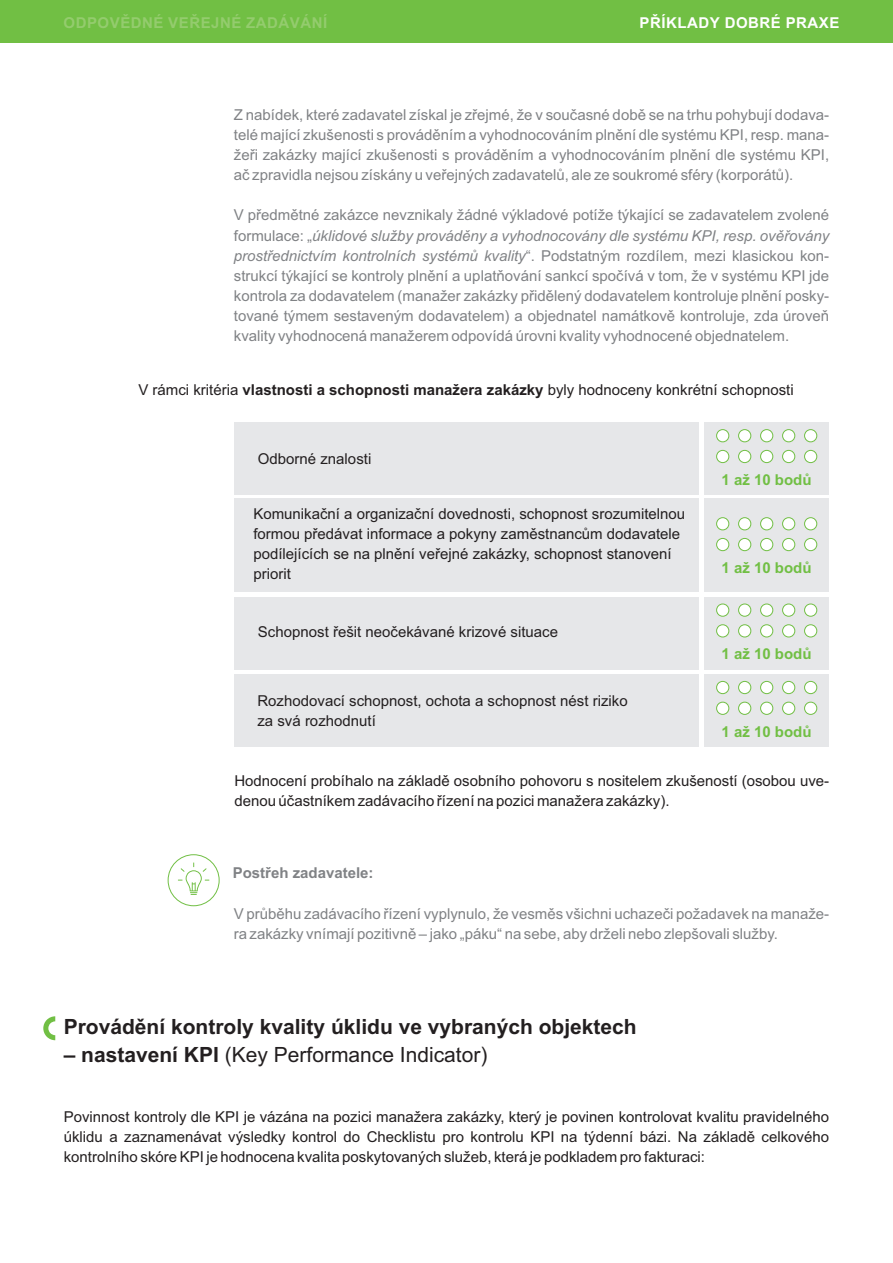
<style>
.page{position:relative;width:893px;height:1263px;background:#fff}
.page>*{position:absolute;margin:0;border:0;box-sizing:border-box;transform-origin:0 0}
.t1{font:700 21px "Arial";color:#231f20}
.t2{font:21px "Arial";color:#231f20}
.t3{font:15px/20.1px "Arial";color:#808285;text-align:justify}
.t4{font:15px/20.1px "Arial";color:#231f20}
.t5{font:700 15px "Arial";color:#71bf44}
.t6{font:700 15px "Arial";letter-spacing:.035em;color:#94cc6e}
.t7{font:700 15px "Arial";letter-spacing:.035em;color:#fff}
.t8{font:700 15px "Arial";color:#808285}
.s1{font-style:italic}
.s2{font-weight:700}
</style>
<div class="page">
<div style="left:704px;top:674px;width:125px;height:73px;background:#e6e7e9"></div>
<div style="left:234px;top:674px;width:465px;height:73px;background:#e6e7e9"></div>
<div style="left:716px;top:681px;width:13px;height:13px;background:#fff;border:1px solid #71bf44;border-radius:50%"></div>
<div style="left:738px;top:681px;width:13px;height:13px;background:#fff;border:1px solid #71bf44;border-radius:50%"></div>
<div style="left:760px;top:681px;width:13px;height:13px;background:#fff;border:1px solid #71bf44;border-radius:50%"></div>
<div style="left:782px;top:681px;width:13px;height:13px;background:#fff;border:1px solid #71bf44;border-radius:50%"></div>
<div style="left:804px;top:681px;width:13px;height:13px;background:#fff;border:1px solid #71bf44;border-radius:50%"></div>
<div style="left:716px;top:702px;width:13px;height:13px;background:#fff;border:1px solid #71bf44;border-radius:50%"></div>
<div style="left:738px;top:702px;width:13px;height:13px;background:#fff;border:1px solid #71bf44;border-radius:50%"></div>
<div style="left:760px;top:702px;width:13px;height:13px;background:#fff;border:1px solid #71bf44;border-radius:50%"></div>
<div style="left:782px;top:702px;width:13px;height:13px;background:#fff;border:1px solid #71bf44;border-radius:50%"></div>
<div style="left:804px;top:702px;width:13px;height:13px;background:#fff;border:1px solid #71bf44;border-radius:50%"></div>
<div style="left:704px;top:596px;width:125px;height:73px;background:#e6e7e9"></div>
<div style="left:234px;top:596px;width:465px;height:73px;background:#e6e7e9"></div>
<div style="left:716px;top:604px;width:13px;height:13px;background:#fff;border:1px solid #71bf44;border-radius:50%"></div>
<div style="left:738px;top:604px;width:13px;height:13px;background:#fff;border:1px solid #71bf44;border-radius:50%"></div>
<div style="left:760px;top:604px;width:13px;height:13px;background:#fff;border:1px solid #71bf44;border-radius:50%"></div>
<div style="left:782px;top:604px;width:13px;height:13px;background:#fff;border:1px solid #71bf44;border-radius:50%"></div>
<div style="left:804px;top:604px;width:13px;height:13px;background:#fff;border:1px solid #71bf44;border-radius:50%"></div>
<div style="left:716px;top:624px;width:13px;height:13px;background:#fff;border:1px solid #71bf44;border-radius:50%"></div>
<div style="left:738px;top:624px;width:13px;height:13px;background:#fff;border:1px solid #71bf44;border-radius:50%"></div>
<div style="left:760px;top:624px;width:13px;height:13px;background:#fff;border:1px solid #71bf44;border-radius:50%"></div>
<div style="left:782px;top:624px;width:13px;height:13px;background:#fff;border:1px solid #71bf44;border-radius:50%"></div>
<div style="left:804px;top:624px;width:13px;height:13px;background:#fff;border:1px solid #71bf44;border-radius:50%"></div>
<div style="left:704px;top:422px;width:125px;height:73px;background:#e6e7e9"></div>
<div style="left:704px;top:499px;width:125px;height:93px;background:#e6e7e9"></div>
<div style="left:234px;top:499px;width:465px;height:93px;background:#e6e7e9"></div>
<div style="left:716px;top:517px;width:13px;height:13px;background:#fff;border:1px solid #71bf44;border-radius:50%"></div>
<div style="left:738px;top:517px;width:13px;height:13px;background:#fff;border:1px solid #71bf44;border-radius:50%"></div>
<div style="left:760px;top:517px;width:13px;height:13px;background:#fff;border:1px solid #71bf44;border-radius:50%"></div>
<div style="left:782px;top:517px;width:13px;height:13px;background:#fff;border:1px solid #71bf44;border-radius:50%"></div>
<div style="left:804px;top:517px;width:13px;height:13px;background:#fff;border:1px solid #71bf44;border-radius:50%"></div>
<div style="left:716px;top:538px;width:13px;height:13px;background:#fff;border:1px solid #71bf44;border-radius:50%"></div>
<div style="left:738px;top:538px;width:13px;height:13px;background:#fff;border:1px solid #71bf44;border-radius:50%"></div>
<div style="left:760px;top:538px;width:13px;height:13px;background:#fff;border:1px solid #71bf44;border-radius:50%"></div>
<div style="left:782px;top:538px;width:13px;height:13px;background:#fff;border:1px solid #71bf44;border-radius:50%"></div>
<div style="left:804px;top:538px;width:13px;height:13px;background:#fff;border:1px solid #71bf44;border-radius:50%"></div>
<div style="left:234px;top:422px;width:465px;height:73px;background:#e6e7e9"></div>
<div style="left:0;top:0;width:893px;height:43px;background:#71bf44"></div>
<div style="left:716px;top:429px;width:13px;height:13px;background:#fff;border:1px solid #71bf44;border-radius:50%"></div>
<div style="left:738px;top:429px;width:13px;height:13px;background:#fff;border:1px solid #71bf44;border-radius:50%"></div>
<div style="left:760px;top:429px;width:13px;height:13px;background:#fff;border:1px solid #71bf44;border-radius:50%"></div>
<div style="left:782px;top:429px;width:13px;height:13px;background:#fff;border:1px solid #71bf44;border-radius:50%"></div>
<div style="left:804px;top:429px;width:13px;height:13px;background:#fff;border:1px solid #71bf44;border-radius:50%"></div>
<div style="left:716px;top:450px;width:13px;height:13px;background:#fff;border:1px solid #71bf44;border-radius:50%"></div>
<div style="left:738px;top:450px;width:13px;height:13px;background:#fff;border:1px solid #71bf44;border-radius:50%"></div>
<div style="left:760px;top:450px;width:13px;height:13px;background:#fff;border:1px solid #71bf44;border-radius:50%"></div>
<div style="left:782px;top:450px;width:13px;height:13px;background:#fff;border:1px solid #71bf44;border-radius:50%"></div>
<div style="left:804px;top:450px;width:13px;height:13px;background:#fff;border:1px solid #71bf44;border-radius:50%"></div>
<div style="left:168px;top:854px;width:52px;height:52px;background:#fff;border:1px solid #71bf44;border-radius:50%"></div>
<svg style="left:178px;top:862px;width:31px;height:33px"></svg>
<svg style="left:43px;top:1016px;width:12px;height:24px"></svg>
<p class="t6" style="left:64px;top:17px;width:265px">ODPOVĚDNÉ VEŘEJNÉ ZADÁVÁNÍ</p>
<p class="t7" style="left:640px;top:17px;width:201px">PŘÍKLADY DOBRÉ PRAXE</p>
<p class="t3" style="left:234px;top:106px;width:597px">Z nabídek, které zadavatel získal je zřejmé, že v současné době se na trhu pohybují dodava&shy;telé mající zkušenosti s prováděním a vyhodnocováním plnění dle systému KPI, resp. mana&shy;žeři zakázky mající zkušenosti s prováděním a vyhodnocováním plnění dle systému KPI, ač zpravidla nejsou získány u veřejných zadavatelů, ale ze soukromé sféry (korporátů).</p>
<p class="t3" style="left:234px;top:206px;width:597px">V předmětné zakázce nevznikaly žádné výkladové potíže týkající se zadavatelem zvolené formulace: „<span class="s1">úklidové služby prováděny a vyhodnocovány dle systému KPI, resp. ověřovány prostřednictvím kontrolních systémů kvality</span>“. Podstatným rozdílem, mezi klasickou kon&shy;strukcí týkající se kontroly plnění a uplatňování sankcí spočívá v tom, že v systému KPI jde kontrola za dodavatelem (manažer zakázky přidělený dodavatelem kontroluje plnění posky&shy;tované týmem sestaveným dodavatelem) a objednatel namátkově kontroluje, zda úroveň kvality vyhodnocená manažerem odpovídá úrovni kvality vyhodnocené objednatelem.</p>
<p class="t4" style="left:138px;top:381px;width:657px">V rámci kritéria <span class="s2">vlastnosti a schopnosti manažera zakázky</span> byly hodnoceny konkrétní schopnosti</p>
<p class="t4" style="left:258px;top:450px;width:115px">Odborné znalosti</p>
<p class="t4" style="left:253px;top:505px;width:433px">Komunikační a organizační dovednosti, schopnost srozumitelnou formou předávat informace a pokyny zaměstnancům dodavatele podílejících se na plnění veřejné zakázky, schopnost stanovení priorit</p>
<p class="t4" style="left:258px;top:623px;width:302px">Schopnost řešit neočekávané krizové situace</p>
<p class="t4" style="left:257px;top:692px;width:372px">Rozhodovací schopnost, ochota a schopnost nést riziko za svá rozhodnutí</p>
<p class="t5" style="left:722px;top:474px;width:92px">1 až 10 bodů</p>
<p class="t5" style="left:722px;top:562px;width:92px">1 až 10 bodů</p>
<p class="t5" style="left:722px;top:648px;width:92px">1 až 10 bodů</p>
<p class="t5" style="left:722px;top:726px;width:92px">1 až 10 bodů</p>
<p class="t4" style="left:234px;top:772px;width:596px">Hodnocení probíhalo na základě osobního pohovoru s nositelem zkušeností (osobou uve&shy;denou účastníkem zadávacího řízení na pozici manažera zakázky).</p>
<p class="t8" style="left:233px;top:867px;width:142px">Postřeh zadavatele:</p>
<p class="t3" style="left:234px;top:905px;width:597px">V průběhu zadávacího řízení vyplynulo, že vesměs všichni uchazeči požadavek na manaže&shy;ra zakázky vnímají pozitivně – jako „páku“ na sebe, aby drželi nebo zlepšovali služby.</p>
<h1 class="t1" style="left:64px;top:1018px;width:575px">Provádění kontroly kvality úklidu ve vybraných objektech</h1>
<h1 class="t2" style="left:64px;top:1047px;width:425px"><span class="s2">– nastavení KPI</span> (Key Performance Indicator)</h1>
<p class="t4" style="left:64px;top:1108px;width:767px;text-align:justify">Povinnost kontroly dle KPI je vázána na pozici manažera zakázky, který je povinen kontrolovat kvalitu pravidelného úklidu a zaznamenávat výsledky kontrol do Checklistu pro kontrolu KPI na týdenní bázi. Na základě celkového kontrolního skóre KPI je hodnocena kvalita poskytovaných služeb, která je podkladem pro fakturaci:</p>
</div>
